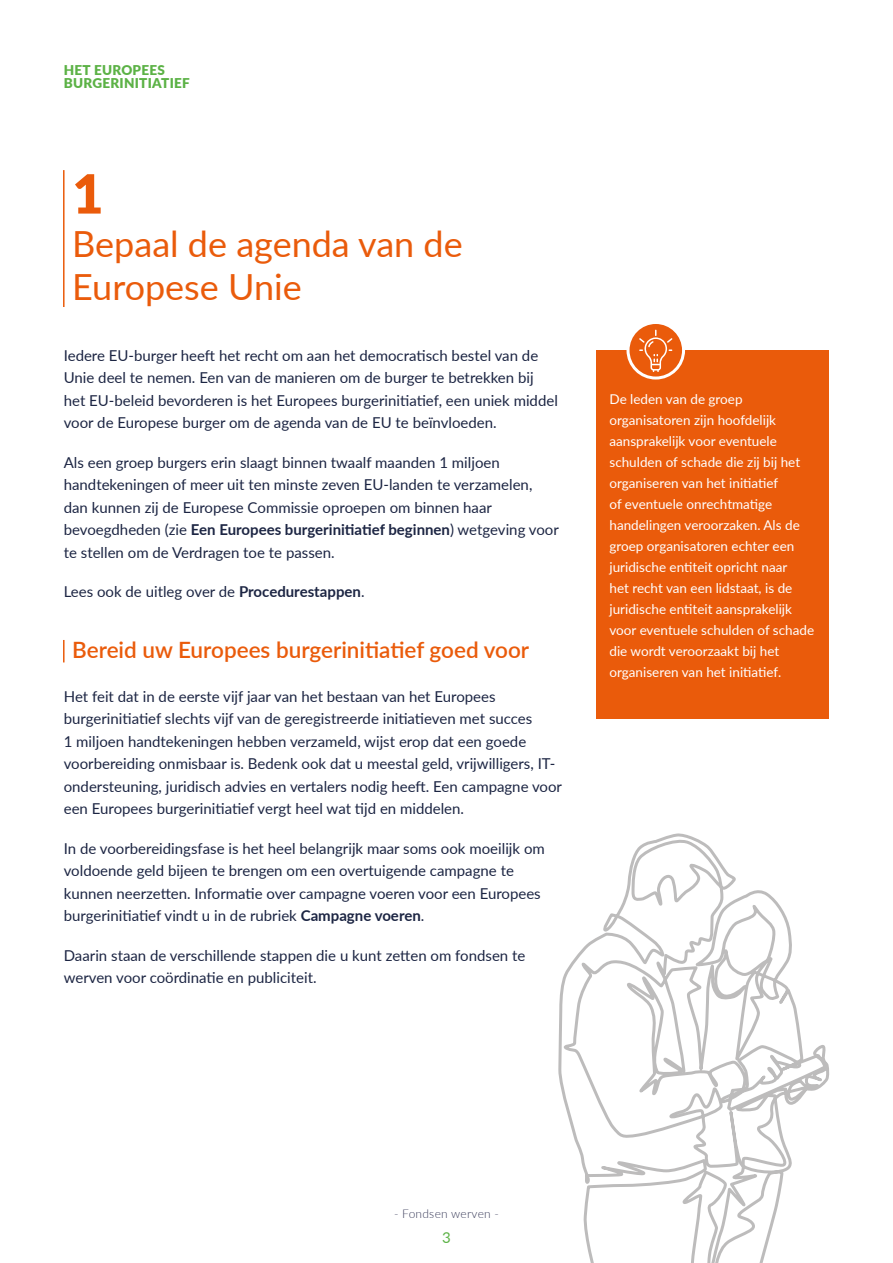
<style>
.page{position:relative;width:893px;height:1263px;background:#fff}
.page>*{position:absolute;margin:0;border:0;box-sizing:border-box;transform-origin:0 0}
.t1{font:900 54px "Lato";color:#ea5b0b}
.t2{font:36px/43.2px "Lato";color:#ea5b0b}
.t3{font:600 22.5px "Lato";color:#ea5b0b}
.t4{font:15px/22.5px "Lato";color:#1c2543}
.t5{font:15px "Lato";color:#5cb246}
.t6{font:13.5px/21px "Lato";color:#fff}
.t7{font:900 13.5px/13.5px "Lato";letter-spacing:.02em;color:#5cb246}
.t8{font:300 12px "Lato";letter-spacing:.02em;color:#3c3e5c}
.s1{font-weight:700}
</style>
<div class="page">
<hr style="left:63px;top:170px;width:2px;height:137px;background:#ea5b0b">
<hr style="left:63px;top:640px;width:2px;height:22px;background:#ea5b0b">
<svg style="left:558px;top:833px;width:272px;height:430px"></svg>
<div style="left:597px;top:350px;width:232px;height:369px;background:#ea5b0b"></div>
<svg style="left:628px;top:322px;width:55px;height:56px"></svg>
<div style="left:626px;top:321px;width:59px;height:58px;border:3px solid #fff;border-radius:50%"></div>
<svg style="left:639px;top:330px;width:33px;height:42px"></svg>
<p class="t7" style="left:64px;top:62px;width:127px">HET EUROPEES<br>BURGERINITIATIEF</p>
<h1 class="t1" style="left:72px;top:153px;width:33px">1</h1>
<h2 class="t2" style="left:72px;top:221px;width:392px">Bepaal de agenda van de<br>Europese Unie</h2>
<p class="t4" style="left:64px;top:343px;width:496px">Iedere EU-burger heeft het recht om aan het democratisch bestel van de Unie deel te nemen. Een van de manieren om de burger te betrekken bij het EU-beleid bevorderen is het Europees burgerinitiatief, een uniek middel voor de Europese burger om de agenda van de EU te beïnvloeden.</p>
<p class="t4" style="left:64px;top:450px;width:497px">Als een groep burgers erin slaagt binnen twaalf maanden 1 miljoen handtekeningen of meer uit ten minste zeven EU-landen te verzamelen, dan kunnen zij de Europese Commissie oproepen om binnen haar bevoegdheden (zie <span class="s1">Een Europees burgerinitiatief beginnen</span>) wetgeving voor te stellen om de Verdragen toe te passen.</p>
<p class="t4" style="left:64px;top:580px;width:302px">Lees ook de uitleg over de <span class="s1">Procedurestappen</span>.</p>
<h3 class="t3" style="left:72px;top:633px;width:458px">Bereid uw Europees burgerinitiatief goed voor</h3>
<p class="t4" style="left:64px;top:684px;width:500px">Het feit dat in de eerste vijf jaar van het bestaan van het Europees burgerinitiatief slechts vijf van de geregistreerde initiatieven met succes<br>1 miljoen handtekeningen hebben verzameld, wijst erop dat een goede voorbereiding onmisbaar is. Bedenk ook dat u meestal geld, vrijwilligers, IT&shy;ondersteuning, juridisch advies en vertalers nodig heeft. Een campagne voor een Europees burgerinitiatief vergt heel wat tijd en middelen.</p>
<p class="t4" style="left:64px;top:836px;width:483px">In de voorbereidingsfase is het heel belangrijk maar soms ook moeilijk om voldoende geld bijeen te brengen om een overtuigende campagne te kunnen neerzetten. Informatie over campagne voeren voor een Europees burgerinitiatief vindt u in de rubriek <span class="s1">Campagne voeren</span>.</p>
<p class="t4" style="left:64px;top:943px;width:463px">Daarin staan de verschillende stappen die u kunt zetten om fondsen te werven voor coördinatie en publiciteit.</p>
<p class="t6" style="left:609px;top:388px;width:206px">De leden van de groep organisatoren zijn hoofdelijk aansprakelijk voor eventuele schulden of schade die zij bij het organiseren van het initiatief<br>of eventuele onrechtmatige handelingen veroorzaken. Als de groep organisatoren echter een juridische entiteit opricht naar<br>het recht van een lidstaat, is de juridische entiteit aansprakelijk voor eventuele schulden of schade die wordt veroorzaakt bij het organiseren van het initiatief.</p>
<p class="t8" style="left:394px;top:1206px;width:106px">- Fondsen werven -</p>
<p class="t5" style="left:442px;top:1227px;width:10px">3</p>
</div>
